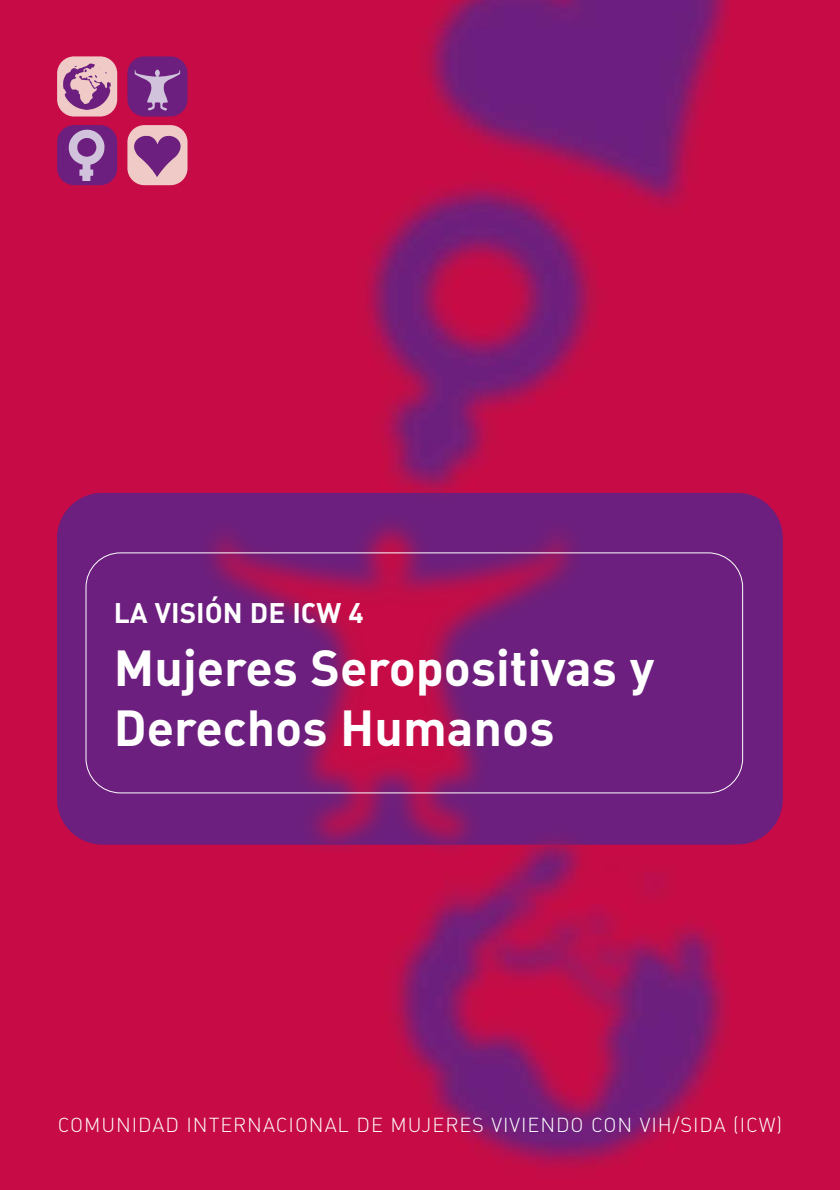
<style>
.page{position:relative;width:840px;height:1190px;background:#c60b46}
.page>*{position:absolute;margin:0;border:0;box-sizing:border-box;transform-origin:0 0}
.t1{font:50px/60px "DIN Bold Alternate";color:#fff}
.t2{font:28px "DIN Bold Alternate";color:#fff}
.t3{font:20px "DIN Light Alternate";letter-spacing:.045em;color:#fff}
.s1{font-family:"DIN";font-weight:700}
</style>
<div class="page">
<img style="left:57px;top:0;width:673px;height:1165px">
<div style="left:57px;top:493px;width:726px;height:351px;background:#6c1f7e;border-radius:45px"></div>
<img style="left:57px;top:493px;width:673px;height:351px">
<div style="left:86px;top:552px;width:657px;height:241px;border:2px solid #fff;border-radius:35px"></div>
<div style="left:57px;top:125px;width:60px;height:60px;background:#6c1f7e;border-radius:17px"></div>
<img style="left:62px;top:130px;width:51px;height:51px">
<div style="left:57px;top:56px;width:60px;height:61px;background:#f0cac7;border-radius:17px"></div>
<img style="left:64px;top:63px;width:47px;height:47px">
<div style="left:127px;top:56px;width:61px;height:61px;background:#6c1f7e;border-radius:17px"></div>
<img style="left:134px;top:69px;width:47px;height:42px">
<div style="left:127px;top:125px;width:61px;height:60px;background:#f0cac7;border-radius:17px"></div>
<img style="left:134px;top:135px;width:47px;height:42px">
<h2 class="t2" style="left:114px;top:603px;width:251px">LA VISIÓN DE ICW <span class="s1">4</span></h2>
<h1 class="t1" style="left:114px;top:644px;width:542px">Mujeres Seropositivas y<br>Derechos Humanos</h1>
<p class="t3" style="left:58px;top:1118px;width:726px">COMUNIDAD INTERNACIONAL DE MUJERES VIVIENDO CON VIH/SIDA (ICW)</p>
</div>
